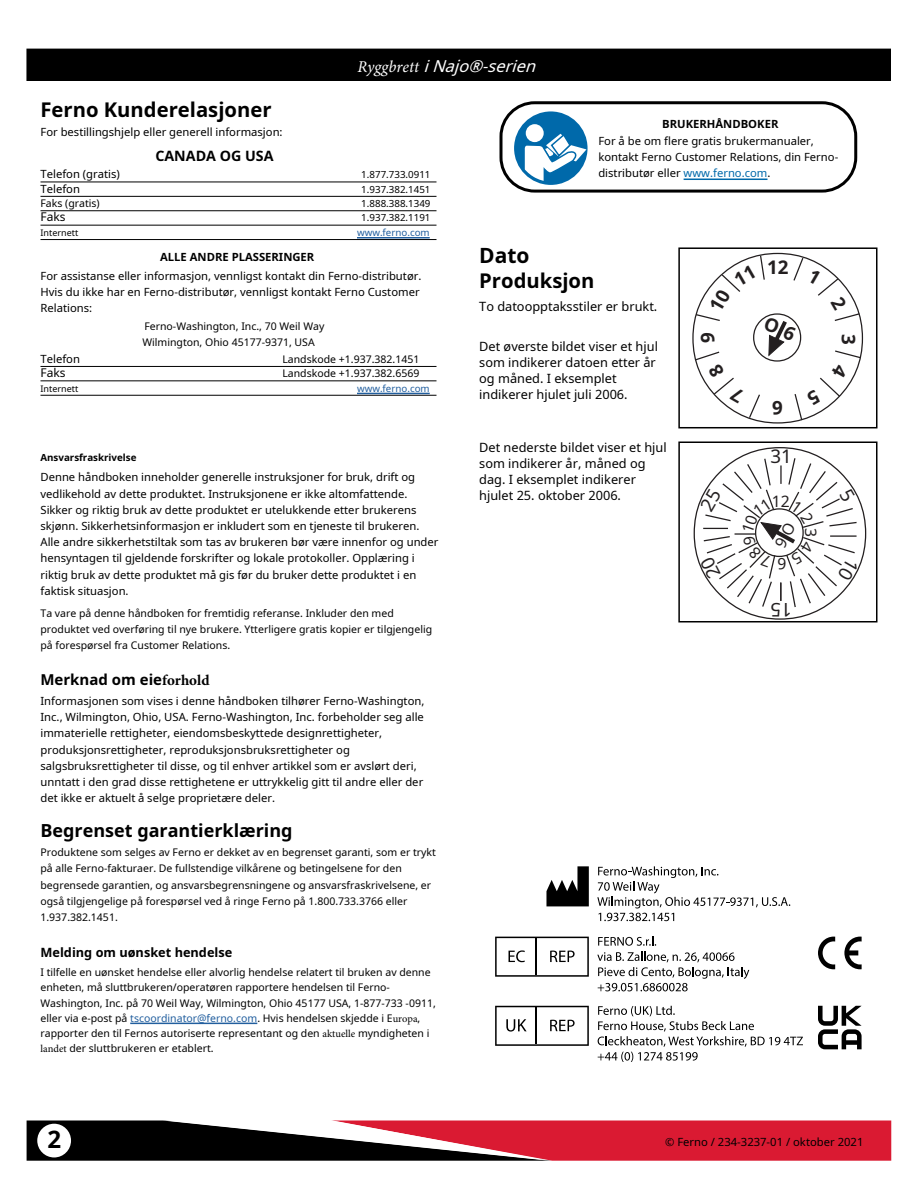
<style>
.page{position:relative;width:918px;height:1188px;background:#fff}
.page>*{position:absolute;margin:0;border:0;box-sizing:border-box;transform-origin:0 0}
.t1{font:700 24px "Noto Sans";color:#000}
.t2{font:700 21px "Noto Sans";color:#000}
.t3{font:700 20.25px "Noto Sans";color:#000}
.t4{font:700 18.75px "Noto Sans";color:#231f20}
.t5{font:18.75px "Noto Sans";color:#231f20}
.t6{font:700 18px "Noto Sans";color:#000}
.t7{font:italic 16.5px "Noto Sans";color:#fff}
.t8{font:15.75px "Noto Sans";color:#231f20}
.t9{font:700 15px "Noto Sans";color:#000}
.t10{font:700 14.25px "Noto Sans";color:#000}
.t11{font:12.75px/16.2px "Noto Sans";color:#000}
.t12{font:700 12.75px "Noto Sans";color:#000}
.t13{font:12px "Noto Sans";color:#000}
.t14{font:11.25px/16.2px "Noto Sans";color:#000}
.t15{font:700 11.25px "Noto Sans";color:#000}
.t16{font:10.5px/15.3px "Noto Sans";color:#000}
.t17{font:9.75px/14.4px "Noto Sans";color:#000;text-align:justify}
.t18{font:9.75px "Noto Sans";color:#215e9e}
.t19{font:700 9.75px "Noto Sans";color:#000}
.t20{font:9px "Noto Sans";color:#000}
.s1{font-family:"Minion Pro"}
.s2{color:#0069aa}
.s3{color:#215e9e}
</style>
<div class="page">
<div style="left:27px;top:49px;width:863px;height:31px;background:#000"></div>
<div style="left:26px;top:49px;width:865px;height:32px;border:2px solid #000"></div>
<svg style="left:27px;top:1120px;width:864px;height:41px;background:#902c39"></svg>
<div style="left:37px;top:1124px;width:34px;height:33px;background:#fff;border-radius:50%"></div>
<div style="left:500px;top:101px;width:357px;height:92px;border:3px solid #000;border-radius:34px"></div>
<div style="left:514px;top:111px;width:74px;height:74px;background:#0069aa;border-radius:50%"></div>
<div style="left:526px;top:124px;width:18px;height:18px;background:#fff;border-radius:50%"></div>
<svg style="left:523px;top:133px;width:63px;height:50px"></svg>
<hr style="left:40px;top:182px;width:396px;height:1px;background:#000">
<hr style="left:40px;top:196px;width:396px;height:1px;background:#000">
<hr style="left:40px;top:210px;width:396px;height:1px;background:#000">
<hr style="left:40px;top:225px;width:396px;height:1px;background:#000">
<hr style="left:40px;top:239px;width:396px;height:1px;background:#000">
<hr style="left:40px;top:366px;width:396px;height:1px;background:#000">
<hr style="left:40px;top:380px;width:396px;height:1px;background:#000">
<hr style="left:40px;top:395px;width:396px;height:1px;background:#000">
<svg style="left:598px;top:937px;width:58px;height:9px"></svg>
<svg style="left:597px;top:952px;width:152px;height:39px"></svg>
<svg style="left:495px;top:937px;width:94px;height:40px"></svg>
<hr style="left:535px;top:937px;width:2px;height:38px;background:#000">
<svg style="left:597px;top:866px;width:193px;height:55px"></svg>
<svg style="left:546px;top:866px;width:43px;height:40px"></svg>
<svg style="left:495px;top:1006px;width:94px;height:40px"></svg>
<svg style="left:598px;top:1006px;width:205px;height:56px"></svg>
<svg style="left:818px;top:1006px;width:44px;height:43px"></svg>
<svg style="left:818px;top:937px;width:17px;height:32px"></svg>
<svg style="left:844px;top:937px;width:18px;height:32px"></svg>
<div style="left:678px;top:247px;width:200px;height:181px;border:2px solid #000"></div>
<div style="left:678px;top:441px;width:200px;height:181px;border:2px solid #000"></div>
<hr style="left:684px;top:179px;width:84px;height:1px;background:#0069aa">
<hr style="left:357px;top:237px;width:73px;height:1px;background:#215e9e">
<hr style="left:357px;top:393px;width:73px;height:1px;background:#215e9e">
<hr style="left:130px;top:1023px;width:127px;height:1px;background:#215e9e">
<svg style="left:693px;top:447px;width:174px;height:173px"></svg>
<svg style="left:692px;top:252px;width:172px;height:172px"></svg>
<h3 class="t3" style="left:40px;top:95px;width:233px">Ferno Kunderelasjoner</h3>
<p class="t14" style="left:40px;top:123px;width:244px">For bestillingshjelp eller generell informasjon:</p>
<p class="t14" style="left:41px;top:167px;width:81px;line-height:14.4px">Telefon (gratis)<br>Telefon</p>
<p class="t16" style="left:41px;top:195px;width:61px">Faks (gratis)</p>
<p class="t13" style="left:40px;top:209px;width:27px">Faks</p>
<p class="t20" style="left:40px;top:226px;width:39px">Internett</p>
<p class="t10" style="left:155px;top:146px;width:120px">CANADA OG USA</p>
<h3 class="t7" style="left:357px;top:54px;width:186px"><span class="s1">Rygg b r e t t</span> iNajo®-serien</h3>
<p class="t17" style="left:361px;top:167px;width:71px">1.877.733.0911<br>1.937.382.1451<br>1.888.388.1349<br>1.937.382.1191</p>
<p class="t18" style="left:357px;top:225px;width:74px">www.ferno.com</p>
<p class="t15" style="left:662px;top:116px;width:118px">BRUKERHÅNDBOKER</p>
<p class="t14" style="left:598px;top:132px;width:241px">For å be om flere gratis brukermanualer, kontakt Ferno Customer Relations, din Ferno&shy;distributør eller <span class="s2">www.ferno.com</span>.</p>
<p class="t15" style="left:160px;top:249px;width:156px">ALLE ANDRE PLASSERINGER</p>
<h2 class="t2" style="left:479px;top:241px;width:52px">Dato</h2>
<h3 class="t3" style="left:479px;top:267px;width:117px">Produksjon</h3>
<p class="t14" style="left:41px;top:267px;width:382px">For assistanse eller informasjon, vennligst kontakt din Ferno-distributør.<br>Hvis du ikke har en Ferno-distributør, vennligst kontakt Ferno Customer<br>Relations:</p>
<p class="t11" style="left:479px;top:298px;width:180px">To datoopptaksstiler er brukt.</p>
<p class="t14" style="left:40px;top:350px;width:41px">Telefon</p>
<p class="t13" style="left:40px;top:364px;width:27px">Faks</p>
<p class="t20" style="left:40px;top:382px;width:39px">Internett</p>
<p class="t16" style="left:142px;top:319px;width:184px">Ferno-Washington, Inc., 70 Weil Way<br>Wilmington, Ohio 45177-9371, USA</p>
<p class="t16" style="left:282px;top:351px;width:138px;line-height:14.4px">Landskode +1.937.382.1451<br>Landskode +1.937.382.6569</p>
<p class="t18" style="left:357px;top:381px;width:74px">www.ferno.com</p>
<p class="t11" style="left:479px;top:337px;width:180px">Det øverste bildet viser et hjul som indikerer datoen etter år og måned. I eksemplet indikerer hjulet juli 2006.</p>
<h3 class="t4" style="left:694px;top:343px;width:12px;rotate:-90deg">9</h3>
<h3 class="t4" style="left:767px;top:254px;width:23px">12</h3>
<h3 class="t4" style="left:783px;top:421px;width:12px;rotate:-180deg">6</h3>
<p class="t19" style="left:40px;top:451px;width:97px">Ansvarsfraskrivelse</p>
<p class="t14" style="left:40px;top:469px;width:400px">Denne håndboken inneholder generelle instruksjoner for bruk, drift og vedlikehold av dette produktet. Instruksjonene er ikke altomfattende.<br>Sikker og riktig bruk av dette produktet er utelukkende etter brukerens skjønn. Sikkerhetsinformasjon er inkludert som en tjeneste til brukeren.<br>Alle andre sikkerhetstiltak som tas av brukeren bør være innenfor og under hensyntagen til gjeldende forskrifter og lokale protokoller. Opplæring i riktig bruk av dette produktet må gis før du bruker dette produktet i en faktisk situasjon.</p>
<p class="t16" style="left:40px;top:605px;width:393px;line-height:16.2px">Ta vare på denne håndboken for fremtidig referanse. Inkluder den med produktet ved overføring til nye brukere. Ytterligere gratis kopier er tilgjengelig på forespørsel fra Customer Relations.</p>
<h3 class="t9" style="left:40px;top:669px;width:171px">Merknad om eie<span class="s1">forhold</span></h3>
<p class="t14" style="left:40px;top:693px;width:385px">Informasjonen som vises i denne håndboken tilhører Ferno-Washington, Inc., Wilmington, Ohio, USA. Ferno-Washington, Inc. forbeholder seg alle immaterielle rettigheter, eiendomsbeskyttede designrettigheter, produksjonsrettigheter, reproduksjonsbruksrettigheter og salgsbruksrettigheter til disse, og til enhver artikkel som er avslørt deri, unntatt i den grad disse rettighetene er uttrykkelig gitt til andre eller der det ikke er aktuelt å selge proprietære deler.</p>
<h3 class="t6" style="left:40px;top:818px;width:254px">Begrenset garantierklæring</h3>
<p class="t16" style="left:40px;top:844px;width:397px;line-height:16.2px">Produktene som selges av Ferno er dekket av en begrenset garanti, som er trykt på alle Ferno-fakturaer. De fullstendige vilkårene og betingelsene for den begrensede garantien, og ansvarsbegrensningene og ansvarsfraskrivelsene, er også tilgjengelige på forespørsel ved å ringe Ferno på 1.800.733.3766 eller 1.937.382.1451.</p>
<p class="t12" style="left:40px;top:943px;width:193px">Melding om uønsket hendelse</p>
<p class="t16" style="left:40px;top:964px;width:397px">I tilfelle en uønsket hendelse eller alvorlig hendelse relatert til bruken av denne enheten, må sluttbrukeren/operatøren rapportere hendelsen til Ferno-Washington, Inc. på 70 Weil Way, Wilmington, Ohio 45177 USA, 1-877-733 -0911, eller via e-post på <span class="s3">tscoordinator@ferno.com</span>. Hvis hendelsen skjedde i E<span class="s1">uropa</span>, rapporter den til Fernos autoriserte representant og den <span class="s1">aktuelle</span> myndigheten i <span class="s1">landet</span> der sluttbrukeren er etablert.</p>
<p class="t11" style="left:479px;top:439px;width:189px">Det nederste bildet viser et hjul som indikerer år, måned og dag. I eksemplet indikerer hjulet 25. oktober 2006.</p>
<h3 class="t5" style="left:771px;top:443px;width:23px">31</h3>
<h3 class="t8" style="left:772px;top:490px;width:20px">12</h3>
<h3 class="t8" style="left:787px;top:575px;width:11px;rotate:-180deg">6</h3>
<h3 class="t5" style="left:792px;top:623px;width:23px;rotate:-180deg">15</h3>
<h3 class="t8" style="left:822px;top:528px;width:11px;rotate:90deg">3</h3>
<h3 class="t4" style="left:862px;top:334px;width:12px;rotate:90deg">3</h3>
<h1 class="t1" style="left:47px;top:1122px;width:15px">2</h1>
<p class="t14" style="left:665px;top:1133px;width:200px">© Ferno / 234-3237-01 / oktober 2021</p>
</div>
